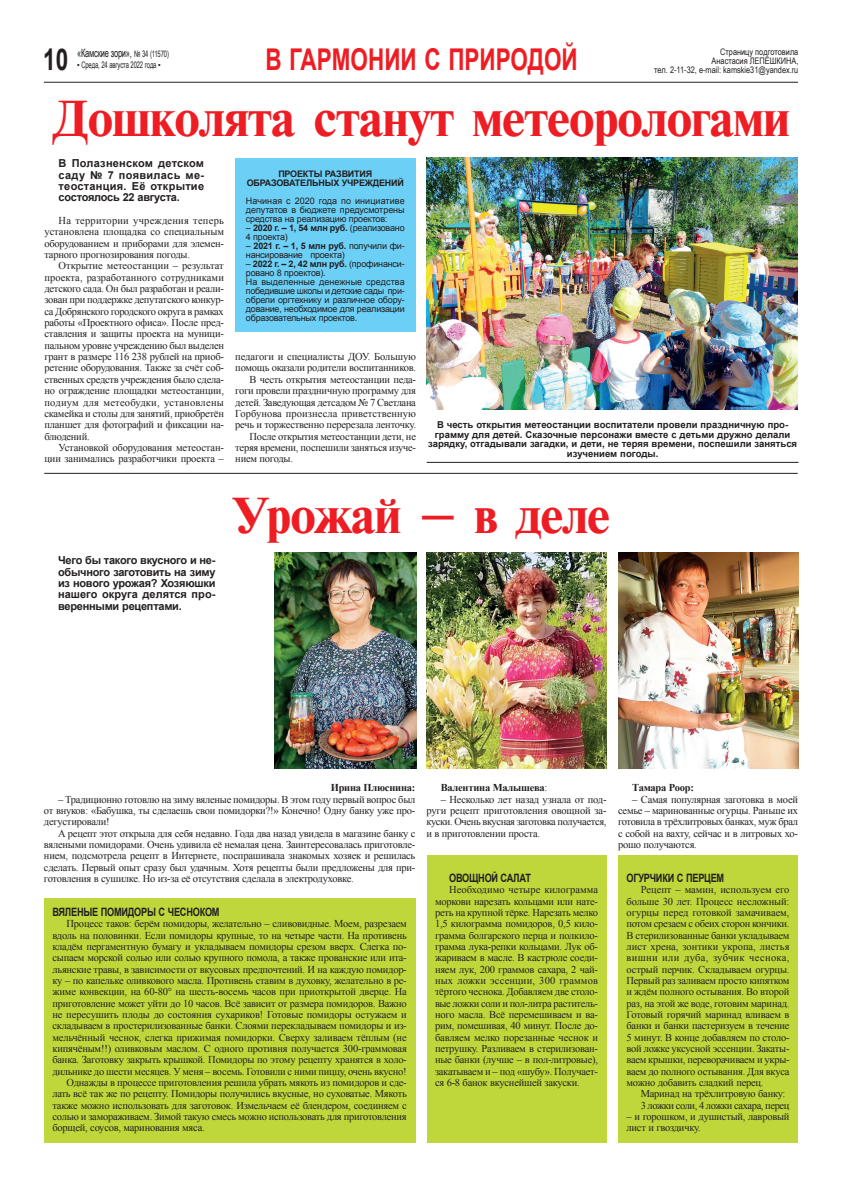
<style>
.page{position:relative;width:842px;height:1191px;background:#fff}
.page>*{position:absolute;margin:0;border:0;box-sizing:border-box;transform-origin:0 0}
.Заголовок_33_Чб{font:48px "Newton C Bold";letter-spacing:-.02em;color:#ee1d23}
.Заголовок{font:700 30px "Arial";letter-spacing:.005em;color:#ee1d23;scale:.75 1}
.t1{font:700 30px "Arial";color:#231f20;scale:.75 1}
.Рубрика__влево{font:700 11.5px "Arial";letter-spacing:-.025em;color:#231f20;scale:.8 1}
.t2{font:11.5px "Arial Narrow";letter-spacing:-.03em;color:#231f20;scale:.8 1}
.Основной_текст{font:700 11.5px "Arial";letter-spacing:-.025em;color:#231f20;scale:.8 1}
.Лидовый_абзац{font:700 11px/11.3px "Arial";letter-spacing:-.01em;color:#231f20;text-align:justify}
.Основной_текст-2{font:10.5px/11.3px "Times New Roman";letter-spacing:-.025em;color:#231f20;text-align:justify}
.Основной_текст-3{font:700 10.5px "Times New Roman";letter-spacing:-.02em;color:#231f20}
.Подпись_к_Фото{font:700 9.5px/9.5px "Arial";letter-spacing:.005em;color:#231f20;text-align:center}
.Подпись_к_Фотофакту{font:9px/9px "Arial";letter-spacing:-.02em;color:#231f20}
.t3{font:9px "Arial Narrow";color:#231f20}
.Подпись_к_Фотофакту-2{font:700 9px "Arial";letter-spacing:-.02em;color:#231f20}
.t4{font:9px "Arial Narrow";letter-spacing:-.025em;color:#231f20;scale:.8 1}
.s1{font-size:9px}
.s2{font-weight:700}
.s3{font-weight:400}
</style>
<div class="page">
<hr style="left:44px;top:82px;width:754px;height:1px;background:#231f20">
<div style="left:44px;top:898px;width:371px;height:244px;background:#c0d73b"></div>
<div style="left:427px;top:855px;width:179px;height:287px;background:#c0d73b"></div>
<div style="left:618px;top:855px;width:180px;height:287px;background:#c0d73b"></div>
<img style="left:427px;top:553px;width:180px;height:216px">
<img style="left:618px;top:553px;width:180px;height:216px">
<img style="left:274px;top:553px;width:142px;height:216px">
<div style="left:235px;top:158px;width:180px;height:173px;background:#6bcff6"></div>
<hr style="left:44px;top:473px;width:754px;height:1px;background:#231f20">
<hr style="left:427px;top:462px;width:371px;height:1px;background:#231f20">
<img style="left:426px;top:158px;width:372px;height:251px">
<p class="Заголовок" style="left:265px;top:39px;width:418px">В ГАРМОНИИ С ПРИРОДОЙ</p>
<p class="t3" style="left:720px;top:45px;width:80px">Страницу подготовила</p>
<h2 class="t1" style="left:43px;top:40px;width:35px">10</h2>
<p class="t2" style="left:77px;top:45px;width:116px">«Камские зори», <span class="s1">№ 34 (11570)</span></p>
<p class="t3" style="left:712px;top:54px;width:88px">Анастасия ЛЕПЁШКИНА,</p>
<p class="t3" style="left:654px;top:63px;width:146px">тел. 2-11-32, e-mail: kamskie31@yandex.ru</p>
<p class="Заголовок_33_Чб" style="left:53px;top:90px;width:739px">Дошколята станут метеорологами</p>
<p class="Лидовый_абзац" style="left:59px;top:158px;width:147px">В Полазненском детском саду № 7 появилась ме&shy;теостанция. Её открытие состоялось 22 августа.</p>
<p class="Основной_текст-2" style="left:44px;top:215px;width:181px;text-indent:14px">На территории учреждения теперь установлена площадка со специальным оборудованием и приборами для элемен&shy;тарного прогнозирования погоды.</p>
<p class="Основной_текст-2" style="left:44px;top:260px;width:181px;text-indent:14px">Открытие метеостанции – результат проекта, разработанного сотрудниками детского сада. Он был разработан и реали&shy;зован при поддержке депутатского конкур&shy;са Добрянского городского округа в рамках работы «Проектного офиса». После пред&shy;ставления и защиты проекта на муници&shy;пальном уровне учреждению был выделен грант в размере 116 238 рублей на приоб&shy;ретение оборудования. Также за счёт соб&shy;ственных средств учреждения было сдела&shy;но ограждение площадки метеостанции, подиум для метеобудки, установлены скамейка и столы для занятий, приобретён планшет для фотографий и фиксации на&shy;блюдений.</p>
<p class="Основной_текст-2" style="left:44px;top:441px;width:181px;text-align:right">Установкой оборудования метеостан&shy;ции занимались разработчики проекта –</p>
<p class="t4" style="left:77px;top:58px;width:106px">▪ Среда, 24 августа 2022 года ▪</p>
<p class="Подпись_к_Фотофакту-2" style="left:278px;top:167px;width:95px">ПРОЕКТЫ РАЗВИТИЯ</p>
<p class="Подпись_к_Фотофакту-2" style="left:247px;top:176px;width:159px">ОБРАЗОВАТЕЛЬНЫХ УЧРЕЖДЕНИЙ</p>
<p class="Подпись_к_Фотофакту" style="left:246px;top:196px;width:160px;text-align:justify">Начиная с 2020 года по инициативе депутатов в бюджете предусмотрены средства на реализацию проектов:</p>
<p class="Подпись_к_Фотофакту" style="left:246px;top:223px;width:160px">– <span class="s2">2020 г. – 1, 54 млн руб.</span> (реализовано<br>4 проекта)</p>
<p class="Подпись_к_Фотофакту" style="left:246px;top:241px;width:160px">– <span class="s2">2021 г. – 1, 5 млн руб.</span> получили фи&shy;нансирование проекта)</p>
<p class="Подпись_к_Фотофакту" style="left:246px;top:259px;width:160px">– <span class="s2">2022 г. – 2, 42 млн руб.</span> (профинанси&shy;ровано 8 проектов).</p>
<p class="Подпись_к_Фотофакту" style="left:246px;top:277px;width:160px;text-align:justify">На выделенные денежные средства победившие школы и детские сады при&shy;обрели оргтехнику и различное обору&shy;дование, необходимое для реализации образовательных проектов.</p>
<p class="Основной_текст-2" style="left:235px;top:351px;width:182px">педагоги и специалисты ДОУ. Большую помощь оказали родители воспитанников.</p>
<p class="Основной_текст-2" style="left:235px;top:373px;width:182px;text-indent:14px">В честь открытия метеостанции педа&shy;гоги провели праздничную программу для детей. Заведующая детсадом № 7 Светлана Горбунова произнесла приветственную речь и торжественно перерезала ленточку.</p>
<p class="Основной_текст-2" style="left:235px;top:430px;width:182px;text-indent:14px">После открытия метеостанции дети, не теряя времени, поспешили заняться изуче&shy;нием погоды.</p>
<p class="Подпись_к_Фото" style="left:428px;top:420px;width:371px">В честь открытия метеостанции воспитатели провели праздничную про&shy;грамму для детей. Сказочные персонажи вместе с детьми дружно делали зарядку, отгадывали загадки, и дети, не теряя времени, поспешили заняться изучением погоды.</p>
<p class="Заголовок_33_Чб" style="left:232px;top:487px;width:380px">Урожай – в деле</p>
<p class="Лидовый_абзац" style="left:58px;top:555px;width:159px">Чего бы такого вкусного и не&shy;обычного заготовить на зиму из нового урожая? Хозяюшки нашего округа делятся про&shy;веренными рецептами.</p>
<p class="Основной_текст-3" style="left:331px;top:780px;width:86px">Ирина Плюснина:</p>
<p class="Основной_текст-2" style="left:44px;top:793px;width:373px;text-indent:14px">– Традиционно готовлю на зиму вяленые помидоры. В этом году первый вопрос был от внуков: «Бабушка, ты сделаешь свои помидорки?!» Конечно! Одну банку уже про&shy;дегустировали!</p>
<p class="Основной_текст-2" style="left:44px;top:827px;width:373px;text-indent:14px">А рецепт этот открыла для себя недавно. Года два назад увидела в магазине банку с вялеными помидорами. Очень удивила её немалая цена. Заинтересовалась приготовле&shy;нием, подсмотрела рецепт в Интернете, поспрашивала знакомых хозяек и решилась сделать. Первый опыт сразу был удачным. Хотя рецепты были предложены для при&shy;готовления в сушилке. Но из-за её отсутствия сделала в электродуховке.</p>
<p class="Рубрика__влево" style="left:52px;top:904px;width:210px">ВЯЛЕНЫЕ ПОМИДОРЫ С ЧЕСНОКОМ</p>
<p class="Основной_текст-2" style="left:52px;top:918px;width:356px;text-indent:14px">Процесс таков: берём помидоры, желательно – сливовидные. Моем, разрезаем вдоль на половинки. Если помидоры крупные, то на четыре части. На противень кладём пергаментную бумагу и укладываем помидоры срезом вверх. Слегка по&shy;сыпаем морской солью или солью крупного помола, а также прованские или ита&shy;льянские травы, в зависимости от вкусовых предпочтений. И на каждую помидор&shy;ку – по капельке оливкового масла. Противень ставим в духовку, желательно в ре&shy;жиме конвекции, на 60-80° на шесть-восемь часов при приоткрытой дверце. На приготовление может уйти до 10 часов. Всё зависит от размера помидоров. Важно не пересушить плоды до состояния сухариков! Готовые помидоры остужаем и складываем в простерилизованные банки. Слоями перекладываем помидоры и из&shy;мельчённый чеснок, слегка прижимая помидорки. Сверху заливаем тёплым (не кипячёным!!) оливковым маслом. С одного противня получается 300-граммовая банка. Заготовку закрыть крышкой. Помидоры по этому рецепту хранятся в холо&shy;дильнике до шести месяцев. У меня – восемь. Готовили с ними пиццу, очень вкусно!</p>
<p class="Основной_текст-2" style="left:52px;top:1076px;width:356px;text-indent:14px">Однажды в процессе приготовления решила убрать мякоть из помидоров и сде&shy;лать всё так же по рецепту. Помидоры получились вкусные, но суховатые. Мякоть также можно использовать для заготовок. Измельчаем её блендером, соединяем с солью и замораживаем. Зимой такую смесь можно использовать для приготовления борщей, соусов, маринования мяса.</p>
<p class="Основной_текст-3" style="left:441px;top:780px;width:108px">Валентина Малышева<span class="s3">:</span></p>
<p class="Основной_текст-2" style="left:426px;top:793px;width:182px;text-indent:14px">– Несколько лет назад узнала от под&shy;руги рецепт приготовления овощной за&shy;куски. Очень вкусная заготовка получается, и в приготовлении проста.</p>
<p class="Основной_текст" style="left:449px;top:870px;width:104px">ОВОЩНОЙ САЛАТ</p>
<p class="Основной_текст-2" style="left:435px;top:884px;width:165px;text-indent:14px">Необходимо четыре килограмма моркови нарезать кольцами или нате&shy;реть на крупной тёрке. Нарезать мелко 1,5 килограмма помидоров, 0,5 кило&shy;грамма болгарского перца и полкило&shy;грамма лука-репки кольцами. Лук об&shy;жариваем в масле. В кастрюле соеди&shy;няем лук, 200 граммов сахара, 2 чай&shy;ных ложки эссенции, 300 граммов тёртого чеснока. Добавляем две столо&shy;вые ложки соли и пол-литра раститель&shy;ного масла. Всё перемешиваем и ва&shy;рим, помешивая, 40 минут. После до&shy;бавляем мелко порезанные чеснок и петрушку. Разливаем в стерилизован&shy;ные банки (лучше – в пол-литровые), закатываем и – под «шубу». Получает&shy;ся 6-8 банок вкуснейшей закуски.</p>
<p class="Основной_текст-3" style="left:632px;top:780px;width:63px">Тамара Роор:</p>
<p class="Основной_текст-2" style="left:618px;top:793px;width:182px;text-indent:14px">– Самая популярная заготовка в моей семье – маринованные огурцы. Раньше их готовила в трёхлитровых банках, муж брал с собой на вахту, сейчас и в литровых хо&shy;рошо получаются.</p>
<p class="Рубрика__влево" style="left:626px;top:870px;width:124px">ОГУРЧИКИ С ПЕРЦЕМ</p>
<p class="Основной_текст-2" style="left:626px;top:884px;width:165px;text-indent:14px">Рецепт – мамин, используем его больше 30 лет. Процесс несложный: огурцы перед готовкой замачиваем, потом срезаем с обеих сторон кончики.<br>В стерилизованные банки укладываем лист хрена, зонтики укропа, листья вишни или дуба, зубчик чеснока, острый перчик. Складываем огурцы.<br>Первый раз заливаем просто кипятком и ждём полного остывания. Во второй раз, на этой же воде, готовим маринад.<br>Готовый горячий маринад вливаем в банки и банки пастеризуем в течение 5 минут. В конце добавляем по столо&shy;вой ложке уксусной эссенции. Закаты&shy;ваем крышки, переворачиваем и укры&shy;ваем до полного остывания. Для вкуса можно добавить сладкий перец.</p>
<p class="Основной_текст-2" style="left:641px;top:1088px;width:146px">Маринад на трёхлитровую банку:</p>
<p class="Основной_текст-2" style="left:641px;top:1099px;width:150px">3 ложки соли, 4 ложки сахара, перец</p>
<p class="Основной_текст-2" style="left:626px;top:1110px;width:165px">– и горошком, и душистый, лавровый лист и гвоздичку.</p>
</div>
